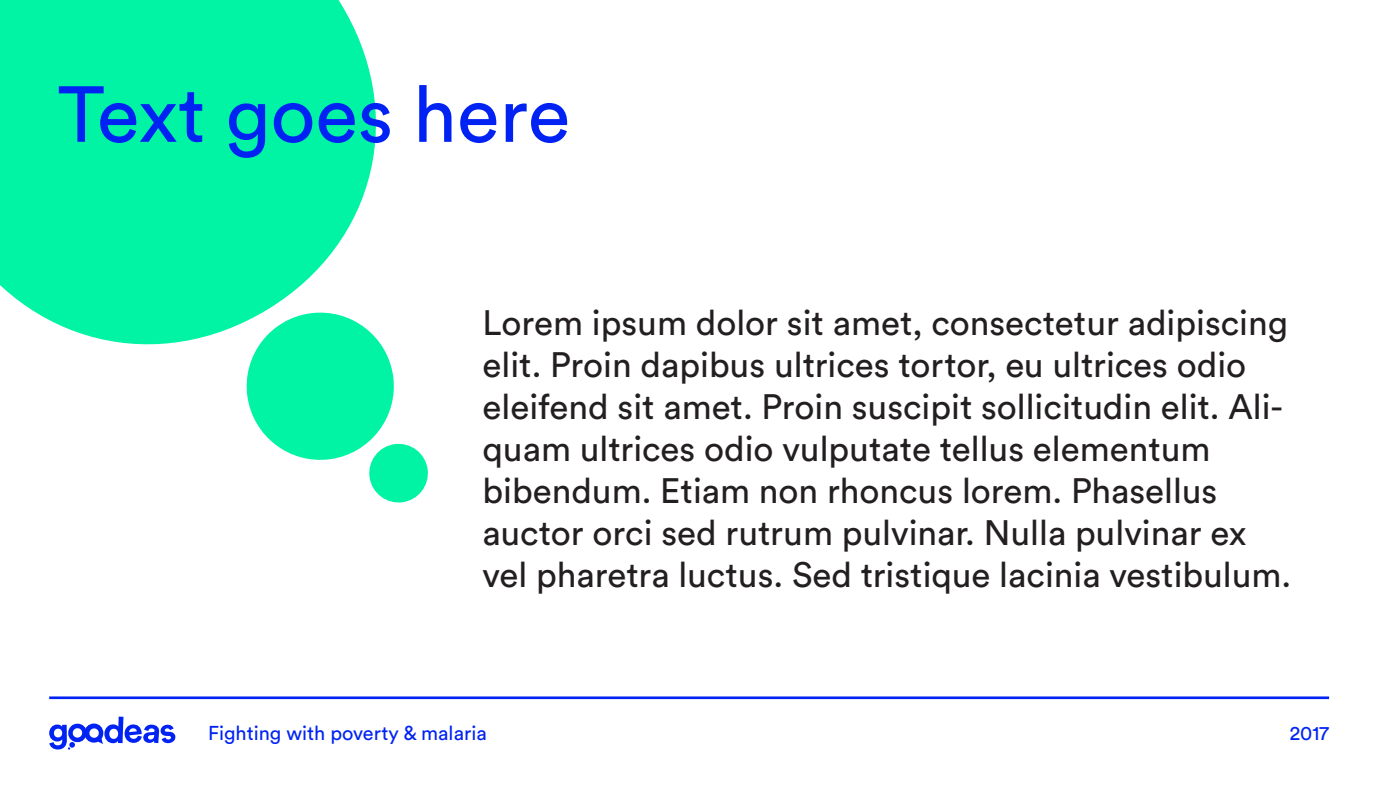
<style>
.page{position:relative;width:1400px;height:788px;background:#fff}
.page>*{position:absolute;margin:0;border:0;box-sizing:border-box;transform-origin:0 0}
.t1{font:78.4px "Circular Std";color:#0023f4}
.t2{font:35px/42px "Circular Std";color:#231f20}
.t3{font:19.86px "Circular Std";color:#0023f4}
</style>
<div class="page">
<svg style="left:0;top:0;width:376px;height:345px;background:#16f4ab"></svg>
<svg style="left:242px;top:308px;width:186px;height:195px"></svg>
<hr style="left:49px;top:696px;width:1280px;height:3px;background:#0023f4">
<svg style="left:49px;top:716px;width:127px;height:33px"></svg>
<h1 class="t1" style="left:58px;top:67px;width:514px">Text goes here</h1>
<p class="t2" style="left:483px;top:301px;width:810px">Lorem ipsum dolor sit amet, consectetur adipiscing elit. Proin dapibus ultrices tortor, eu ultrices odio eleifend sit amet. Proin suscipit sollicitudin elit. Ali&shy;quam ultrices odio vulputate tellus elementum bibendum. Etiam non rhoncus lorem. Phasellus auctor orci sed rutrum pulvinar. Nulla pulvinar ex vel pharetra luctus. Sed tristique lacinia vestibulum.</p>
<p class="t3" style="left:208px;top:720px;width:280px">Fighting with poverty &amp; malaria</p>
<p class="t3" style="left:1290px;top:720px;width:41px">2017</p>
</div>
